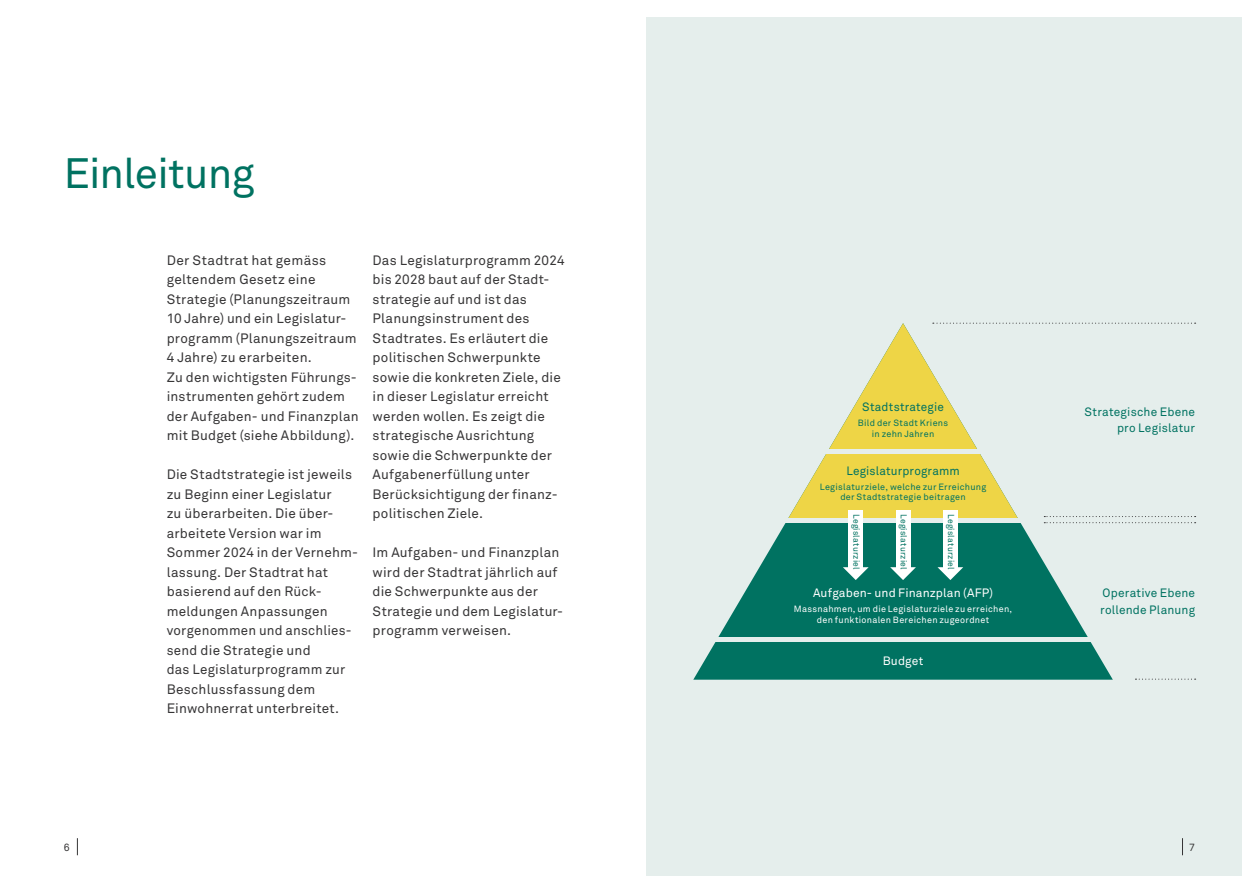
<style>
.page{position:relative;width:1259px;height:893px;background:#fff}
.page>*{position:absolute;margin:0;border:0;box-sizing:border-box;transform-origin:0 0}
.t1{font:42px "Akkurat";letter-spacing:-.02em;color:#007261}
.t2{font:13.5px/19.5px "Akkurat";letter-spacing:.015em;color:#363536}
.t3{font:12px/16.5px "Akkurat";letter-spacing:.015em;color:#007261}
.t4{font:12px "Akkurat";letter-spacing:.01em;color:#fff}
.t5{font:10.5px "Akkurat";color:#363536}
.t6{font:9px/10.5px "Akkurat";letter-spacing:.035em;color:#007261;text-align:center}
.t7{font:9px/10.5px "Akkurat";letter-spacing:.035em;color:#fff;text-align:center}
.t8{font:8.7px "Akkurat";letter-spacing:.025em;color:#007261}
</style>
<div class="page">
<svg style="left:77px;top:838px;width:1px;height:17px"></svg>
<div style="left:646px;top:17px;width:596px;height:859px;background:#e5eeec"></div>
<svg style="left:1182px;top:838px;width:1px;height:17px"></svg>
<svg style="left:693px;top:523px;width:419px;height:157px;fill:#007261"></svg>
<div style="left:697px;top:637px;width:415px;height:5px;background:#e5eeec"></div>
<div style="left:848px;top:511px;width:15px;height:59px;background:#fff"></div>
<svg style="left:843px;top:567px;width:25px;height:13px"></svg>
<div style="left:895px;top:511px;width:15px;height:59px;background:#fff"></div>
<svg style="left:890px;top:567px;width:26px;height:13px"></svg>
<div style="left:943px;top:511px;width:15px;height:59px;background:#fff"></div>
<svg style="left:937px;top:567px;width:26px;height:13px"></svg>
<svg style="left:788px;top:323px;width:407px;height:200px"></svg>
<svg style="left:1135px;top:679px;width:60px;height:1px"></svg>
<div style="left:1063px;top:398px;width:132px;height:43px;background:#e5eeec"></div>
<h1 class="t1" style="left:64px;top:148px;width:192px">Einleitung</h1>
<p class="t2" style="left:167px;top:251px;width:194px">Der Stadtrat hat gemäss geltendem Gesetz eine<br>Strategie (Planungszeitraum<br>10 Jahre) und ein Legislatur&shy;programm (Planungszeitraum<br>4 Jahre) zu erarbeiten.<br>Zu den wichtigsten Führungs&shy;instrumenten gehört zudem der Aufgaben- und Finanzplan mit Budget (siehe Abbildung).</p>
<p class="t2" style="left:167px;top:465px;width:193px">Die Stadtstrategie ist jeweils zu Beginn einer Legislatur<br>zu überarbeiten. Die über&shy;arbeitete Version war im<br>Sommer 2024 in der Vernehm&shy;lassung. Der Stadtrat hat basierend auf den Rück&shy;meldungen Anpassungen vorgenommen und anschlies&shy;send die Strategie und<br>das Legislaturprogramm zur<br>Beschlussfassung dem<br>Einwohnerrat unterbreitet.</p>
<p class="t2" style="left:372px;top:251px;width:193px">Das Legislaturprogramm 2024 bis 2028 baut auf der Stadt&shy;strategie auf und ist das<br>Planungsinstrument des<br>Stadtrates. Es erläutert die politischen Schwerpunkte sowie die konkreten Ziele, die in dieser Legislatur erreicht werden wollen. Es zeigt die strategische Ausrichtung sowie die Schwerpunkte der<br>Aufgabenerfüllung unter<br>Berücksichtigung der finanz&shy;politischen Ziele.</p>
<p class="t2" style="left:372px;top:543px;width:192px">Im Aufgaben- und Finanzplan wird der Stadtrat jährlich auf die Schwerpunkte aus der<br>Strategie und dem Legislatur&shy;programm verweisen.</p>
<p class="t5" style="left:64px;top:841px;width:7px">6</p>
<p class="t3" style="left:862px;top:399px;width:83px">Stadtstrategie</p>
<p class="t6" style="left:858px;top:418px;width:92px">Bild der Stadt Kriens in zehn Jahren</p>
<p class="t3" style="left:846px;top:463px;width:115px">Legislaturprogramm</p>
<p class="t6" style="left:820px;top:482px;width:168px">Legislaturziele, welche zur Erreichung der Stadtstrategie beitragen</p>
<p class="t8" style="left:861px;top:514px;width:57px;rotate:90deg">Legislaturziel</p>
<p class="t8" style="left:909px;top:514px;width:57px;rotate:90deg">Legislaturziel</p>
<p class="t8" style="left:956px;top:514px;width:57px;rotate:90deg">Legislaturziel</p>
<p class="t4" style="left:813px;top:586px;width:181px">Aufgaben- und Finanzplan (AFP)</p>
<p class="t7" style="left:794px;top:604px;width:220px">Massnahmen, um die Legislaturziele zu erreichen, den funktionalen Bereichen zugeordnet</p>
<p class="t4" style="left:882px;top:654px;width:42px">Budget</p>
<p class="t3" style="left:1084px;top:404px;width:112px;text-align:right">Strategische Ebene pro Legislatur</p>
<p class="t3" style="left:1100px;top:585px;width:97px">Operative Ebene rollende Planung</p>
<p class="t5" style="left:1189px;top:841px;width:7px">7</p>
</div>
